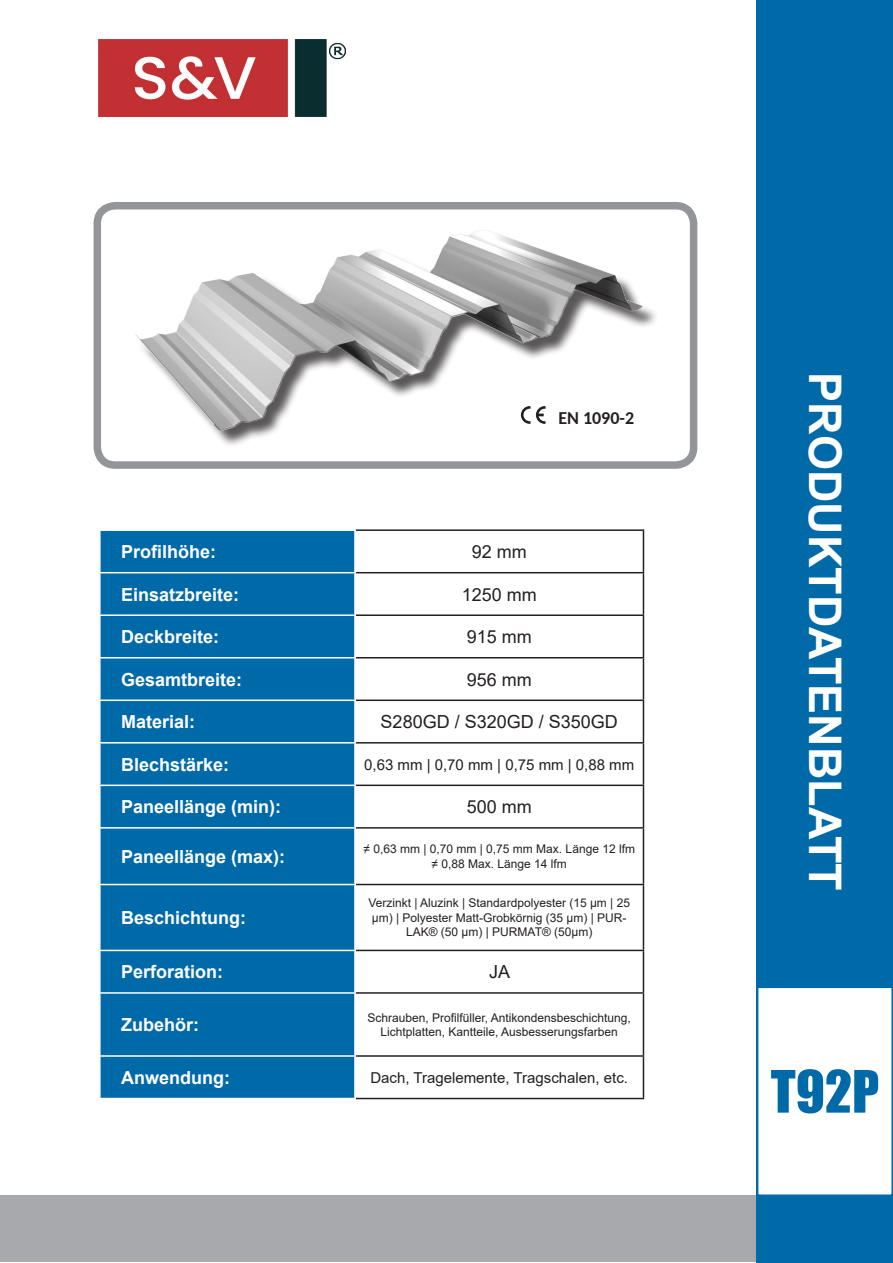
<style>
.page{position:relative;width:893px;height:1263px;background:#fff}
.page>*{position:absolute;margin:0;border:0;box-sizing:border-box;transform-origin:0 0}
.t1{font:54px "Impact";color:#006aa8}
.t2{font:700 45px "Arial";color:#fff}
.t3{font:700 18px "Arial";color:#fff}
.t4{font:18px "Arial";color:#231f20}
.t5{font:700 18px "Carlito";color:#231f20}
.t6{font:15px "Arial";color:#231f20}
.t7{font:12px/14.4px "Arial";color:#231f20;text-align:center}
</style>
<div class="page">
<div style="left:757px;top:0;width:136px;height:1263px;background:#006aa8"></div>
<div style="left:758px;top:987px;width:134px;height:208px;background:#fff"></div>
<div style="left:757px;top:986px;width:136px;height:210px;border:2px solid #006aa8"></div>
<div style="left:101px;top:531px;width:253px;height:567px;background:#006aa8"></div>
<hr style="left:356px;top:529px;width:288px;height:2px;background:#231f20">
<hr style="left:643px;top:531px;width:1px;height:41px;background:#231f20">
<hr style="left:356px;top:572px;width:288px;height:1px;background:#231f20">
<hr style="left:643px;top:573px;width:1px;height:41px;background:#231f20">
<hr style="left:356px;top:614px;width:288px;height:2px;background:#231f20">
<hr style="left:643px;top:616px;width:1px;height:41px;background:#231f20">
<hr style="left:356px;top:657px;width:288px;height:1px;background:#231f20">
<hr style="left:643px;top:658px;width:1px;height:41px;background:#231f20">
<hr style="left:356px;top:699px;width:288px;height:2px;background:#231f20">
<hr style="left:643px;top:701px;width:1px;height:41px;background:#231f20">
<hr style="left:356px;top:742px;width:288px;height:1px;background:#231f20">
<hr style="left:643px;top:743px;width:1px;height:41px;background:#231f20">
<hr style="left:356px;top:784px;width:288px;height:2px;background:#231f20">
<hr style="left:643px;top:786px;width:1px;height:41px;background:#231f20">
<hr style="left:356px;top:827px;width:288px;height:2px;background:#231f20">
<hr style="left:643px;top:829px;width:1px;height:55px;background:#231f20">
<hr style="left:356px;top:884px;width:288px;height:1px;background:#231f20">
<hr style="left:643px;top:885px;width:1px;height:65px;background:#231f20">
<hr style="left:356px;top:950px;width:288px;height:1px;background:#231f20">
<hr style="left:643px;top:951px;width:1px;height:41px;background:#231f20">
<hr style="left:356px;top:992px;width:288px;height:2px;background:#231f20">
<hr style="left:643px;top:994px;width:1px;height:61px;background:#231f20">
<hr style="left:356px;top:1055px;width:288px;height:2px;background:#231f20">
<hr style="left:643px;top:1057px;width:1px;height:41px;background:#231f20">
<hr style="left:356px;top:1098px;width:288px;height:1px;background:#231f20">
<hr style="left:99px;top:572px;width:257px;height:1px;background:#fff">
<hr style="left:99px;top:614px;width:257px;height:2px;background:#fff">
<hr style="left:99px;top:657px;width:257px;height:1px;background:#fff">
<hr style="left:99px;top:699px;width:257px;height:2px;background:#fff">
<hr style="left:99px;top:742px;width:257px;height:1px;background:#fff">
<hr style="left:99px;top:784px;width:257px;height:2px;background:#fff">
<hr style="left:99px;top:827px;width:257px;height:2px;background:#fff">
<hr style="left:99px;top:884px;width:257px;height:1px;background:#fff">
<hr style="left:99px;top:950px;width:257px;height:1px;background:#fff">
<hr style="left:99px;top:992px;width:257px;height:2px;background:#fff">
<hr style="left:99px;top:1055px;width:257px;height:2px;background:#fff">
<div style="left:1px;top:1195px;width:755px;height:67px;background:#a8a9ad"></div>
<img style="left:135px;top:230px;width:516px;height:212px">
<div style="left:94px;top:202px;width:603px;height:267px;border:8px solid #939598;border-radius:18px"></div>
<img style="left:99px;top:39px;width:247px;height:78px">
<p class="t5" style="left:558px;top:405px;width:77px">EN 1090-2</p>
<p class="t3" style="left:121px;top:539px;width:97px">Profilhöhe:</p>
<p class="t4" style="left:472px;top:539px;width:57px">92 mm</p>
<p class="t3" style="left:121px;top:581px;width:120px">Einsatzbreite:</p>
<p class="t4" style="left:462px;top:582px;width:77px">1250 mm</p>
<p class="t3" style="left:121px;top:624px;width:100px">Deckbreite:</p>
<p class="t4" style="left:467px;top:624px;width:67px">915 mm</p>
<p class="t3" style="left:121px;top:666px;width:123px">Gesamtbreite:</p>
<p class="t4" style="left:467px;top:667px;width:67px">956 mm</p>
<p class="t3" style="left:121px;top:709px;width:76px">Material:</p>
<p class="t4" style="left:381px;top:709px;width:239px">S280GD / S320GD / S350GD</p>
<p class="t3" style="left:121px;top:752px;width:110px">Blechstärke:</p>
<p class="t6" style="left:364px;top:754px;width:272px">0,63 mm | 0,70 mm | 0,75 mm | 0,88 mm</p>
<p class="t3" style="left:121px;top:794px;width:162px">Paneellänge (min):</p>
<p class="t4" style="left:467px;top:794px;width:67px">500 mm</p>
<p class="t3" style="left:121px;top:844px;width:166px">Paneellänge (max):</p>
<p class="t7" style="left:363px;top:842px;width:273px">≠ 0,63 mm | 0,70 mm | 0,75 mm Max. Länge 12 lfm</p>
<p class="t7" style="left:432px;top:856px;width:137px">≠ 0,88 Max. Länge 14 lfm</p>
<p class="t3" style="left:121px;top:905px;width:127px">Beschichtung:</p>
<p class="t7" style="left:368px;top:896px;width:263px">Verzinkt | Aluzink | Standardpolyester (15 µm | 25 µm) | Polyester Matt-Grobkörnig (35 µm) | PUR-<br>LAK® (50 µm) | PURMAT® (50µm)</p>
<p class="t3" style="left:121px;top:959px;width:104px">Perforation:</p>
<p class="t4" style="left:489px;top:959px;width:23px">JA</p>
<p class="t3" style="left:121px;top:1012px;width:79px">Zubehör:</p>
<p class="t7" style="left:367px;top:1010px;width:265px">Schrauben, Profilfüller, Antikondensbeschichtung,<br>Lichtplatten, Kantteile, Ausbesserungsfarben</p>
<p class="t3" style="left:121px;top:1065px;width:110px">Anwendung:</p>
<p class="t6" style="left:370px;top:1067px;width:259px">Dach, Tragelemente, Tragschalen, etc.</p>
<p class="t2" style="left:856px;top:372px;width:520px;rotate:90deg">PRODUKTDATENBLATT</p>
<p class="t1" style="left:771px;top:1049px;width:110px">T92P</p>
</div>
